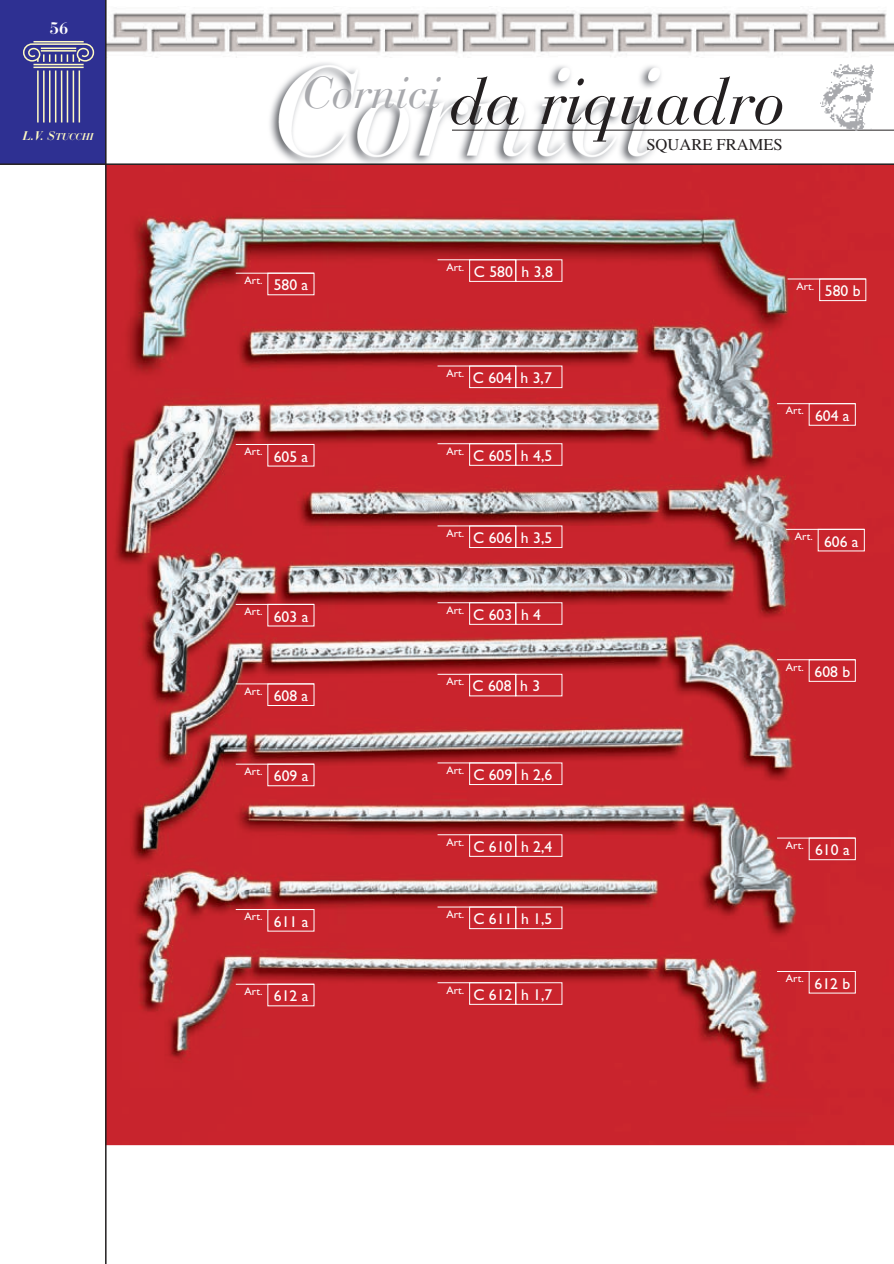
<style>
.page{position:relative;width:894px;height:1264px;background:#fff}
.page>*{position:absolute;margin:0;border:0;box-sizing:border-box;transform-origin:0 0}
.t1{font:italic 65.1px "Bauer Bodoni";color:#231f20}
.t2{font:italic 44.4px "Bauer Bodoni";color:#a8a9ad}
.t3{font:16.5px "Times";color:#231f20}
.t4{font:700 16.5px "Bauer Bodoni";color:#fff}
.t5{font:15.6px "Gill Sans";color:#fff}
.t6{font:10.95px "Gill Sans";letter-spacing:.01em;color:#fff}
.t7{font:italic 700 9.75px "Bauer Bodoni";color:#fffac2}
.s1{font-size:12.45px}
</style>
<div class="page">
<img style="left:270px;top:62px;width:429px;height:101px">
<img style="left:106px;top:165px;width:787px;height:980px">
<hr style="left:236px;top:273px;width:78px;height:1px;background:#fff">
<hr style="left:437px;top:259px;width:78px;height:1px;background:#fff">
<div style="left:819px;top:279px;width:46px;height:22px;border:1px solid #fff"></div>
<hr style="left:787px;top:279px;width:78px;height:1px;background:#fff">
<hr style="left:437px;top:366px;width:78px;height:1px;background:#fff">
<div style="left:808px;top:403px;width:47px;height:23px;border:1px solid #fff"></div>
<hr style="left:776px;top:403px;width:79px;height:1px;background:#fff">
<hr style="left:437px;top:443px;width:78px;height:1px;background:#fff">
<hr style="left:236px;top:444px;width:78px;height:1px;background:#fff">
<hr style="left:437px;top:525px;width:78px;height:1px;background:#fff">
<hr style="left:785px;top:529px;width:79px;height:1px;background:#fff">
<hr style="left:437px;top:602px;width:78px;height:1px;background:#fff">
<div style="left:808px;top:838px;width:47px;height:22px;border:1px solid #fff"></div>
<hr style="left:776px;top:838px;width:79px;height:1px;background:#fff">
<div style="left:267px;top:683px;width:47px;height:23px;border:1px solid #fff"></div>
<hr style="left:236px;top:683px;width:78px;height:1px;background:#fff">
<hr style="left:236px;top:604px;width:78px;height:1px;background:#fff">
<hr style="left:437px;top:674px;width:78px;height:1px;background:#fff">
<hr style="left:437px;top:762px;width:78px;height:1px;background:#fff">
<div style="left:267px;top:764px;width:47px;height:22px;border:1px solid #fff"></div>
<hr style="left:236px;top:764px;width:78px;height:1px;background:#fff">
<hr style="left:236px;top:909px;width:78px;height:1px;background:#fff">
<hr style="left:236px;top:984px;width:78px;height:1px;background:#fff">
<hr style="left:776px;top:971px;width:79px;height:1px;background:#fff">
<div style="left:808px;top:659px;width:47px;height:23px;border:1px solid #fff"></div>
<hr style="left:776px;top:659px;width:79px;height:1px;background:#fff">
<svg style="left:468px;top:259px;width:94px;height:575px;background:#be5257"></svg>
<hr style="left:437px;top:907px;width:78px;height:1px;background:#fff">
<hr style="left:437px;top:834px;width:78px;height:1px;background:#fff">
<svg style="left:468px;top:834px;width:94px;height:171px;background:#c24247"></svg>
<hr style="left:437px;top:982px;width:78px;height:1px;background:#fff">
<div style="left:515px;top:982px;width:47px;height:23px;border:1px solid #fff"></div>
<img style="left:106px;top:6px;width:787px;height:53px">
<div style="left:0;top:0;width:106px;height:164px;background:#2e3092"></div>
<hr style="left:452px;top:130px;width:441px;height:1px;background:#231f20">
<img style="left:820px;top:64px;width:54px;height:66px">
<hr style="left:49px;top:71px;width:1px;height:51px;background:#fffac2">
<hr style="left:55px;top:71px;width:1px;height:51px;background:#fffac2">
<hr style="left:61px;top:71px;width:1px;height:51px;background:#fffac2">
<hr style="left:43px;top:71px;width:2px;height:51px;background:#fffac2">
<hr style="left:37px;top:71px;width:2px;height:51px;background:#fffac2">
<hr style="left:67px;top:71px;width:1px;height:51px;background:#fffac2">
<hr style="left:73px;top:71px;width:1px;height:51px;background:#fffac2">
<hr style="left:79px;top:71px;width:1px;height:51px;background:#fffac2">
<hr style="left:33px;top:64px;width:51px;height:1px;background:#fffac2">
<hr style="left:33px;top:67px;width:51px;height:1px;background:#fffac2">
<svg style="left:23px;top:43px;width:72px;height:19px"></svg>
<hr style="left:33px;top:41px;width:51px;height:1px;background:#fffac2">
<hr style="left:0;top:163px;width:893px;height:2px;background:#231f20">
<hr style="left:105px;top:0;width:1px;height:1264px;background:#231f20">
<p class="t4" style="left:50px;top:19px;width:20px">56</p>
<p class="t7" style="left:23px;top:130px;width:72px"><span class="s1">L.V. S</span>TUCCHI</p>
<h2 class="t2" style="left:301px;top:66px;width:140px">Cornici</h2>
<h1 class="t1" style="left:448px;top:62px;width:338px">da riquadro</h1>
<p class="t3" style="left:646px;top:135px;width:138px">SQUARE FRAMES</p>
<p class="t6" style="left:244px;top:274px;width:19px">Art.</p>
<p class="t5" style="left:273px;top:276px;width:36px">580 a</p>
<p class="t6" style="left:446px;top:261px;width:19px">Art.</p>
<p class="t5" style="left:474px;top:263px;width:80px">C 580 h 3,8</p>
<p class="t6" style="left:796px;top:280px;width:19px">Art.</p>
<p class="t5" style="left:824px;top:282px;width:37px">580 b</p>
<p class="t6" style="left:446px;top:367px;width:19px">Art.</p>
<p class="t5" style="left:473px;top:369px;width:80px">C 604 h 3,7</p>
<p class="t6" style="left:785px;top:404px;width:19px">Art.</p>
<p class="t5" style="left:814px;top:406px;width:36px">604 a</p>
<p class="t6" style="left:244px;top:445px;width:19px">Art.</p>
<p class="t5" style="left:274px;top:447px;width:36px">605 a</p>
<p class="t6" style="left:446px;top:444px;width:19px">Art.</p>
<p class="t5" style="left:473px;top:447px;width:80px">C 605 h 4,5</p>
<p class="t6" style="left:446px;top:527px;width:19px">Art.</p>
<p class="t5" style="left:473px;top:529px;width:80px">C 606 h 3,5</p>
<p class="t6" style="left:794px;top:530px;width:19px">Art.</p>
<p class="t5" style="left:823px;top:532px;width:36px">606 a</p>
<p class="t6" style="left:244px;top:605px;width:19px">Art.</p>
<p class="t5" style="left:274px;top:607px;width:36px">603 a</p>
<p class="t6" style="left:446px;top:603px;width:19px">Art.</p>
<p class="t5" style="left:473px;top:606px;width:69px">C 603 h 4</p>
<p class="t6" style="left:244px;top:685px;width:19px">Art.</p>
<p class="t5" style="left:274px;top:687px;width:36px">608 a</p>
<p class="t6" style="left:446px;top:675px;width:19px">Art.</p>
<p class="t5" style="left:472px;top:677px;width:69px">C 608 h 3</p>
<p class="t6" style="left:785px;top:660px;width:19px">Art.</p>
<p class="t5" style="left:814px;top:663px;width:37px">608 b</p>
<p class="t6" style="left:244px;top:765px;width:19px">Art.</p>
<p class="t5" style="left:274px;top:767px;width:36px">609 a</p>
<p class="t6" style="left:446px;top:764px;width:19px">Art.</p>
<p class="t5" style="left:473px;top:766px;width:80px">C 609 h 2,6</p>
<p class="t6" style="left:446px;top:835px;width:19px">Art.</p>
<p class="t5" style="left:473px;top:838px;width:80px">C 610 h 2,4</p>
<p class="t6" style="left:785px;top:839px;width:19px">Art.</p>
<p class="t5" style="left:814px;top:841px;width:36px">610 a</p>
<p class="t6" style="left:244px;top:910px;width:19px">Art.</p>
<p class="t5" style="left:274px;top:912px;width:36px">611 a</p>
<p class="t6" style="left:446px;top:908px;width:19px">Art.</p>
<p class="t5" style="left:473px;top:910px;width:80px">C 611 h 1,5</p>
<p class="t6" style="left:244px;top:985px;width:19px">Art.</p>
<p class="t5" style="left:274px;top:987px;width:36px">612 a</p>
<p class="t6" style="left:446px;top:983px;width:19px">Art.</p>
<p class="t5" style="left:473px;top:985px;width:80px">C 612 h 1,7</p>
<p class="t6" style="left:785px;top:972px;width:19px">Art.</p>
<p class="t5" style="left:814px;top:974px;width:37px">612 b</p>
</div>
